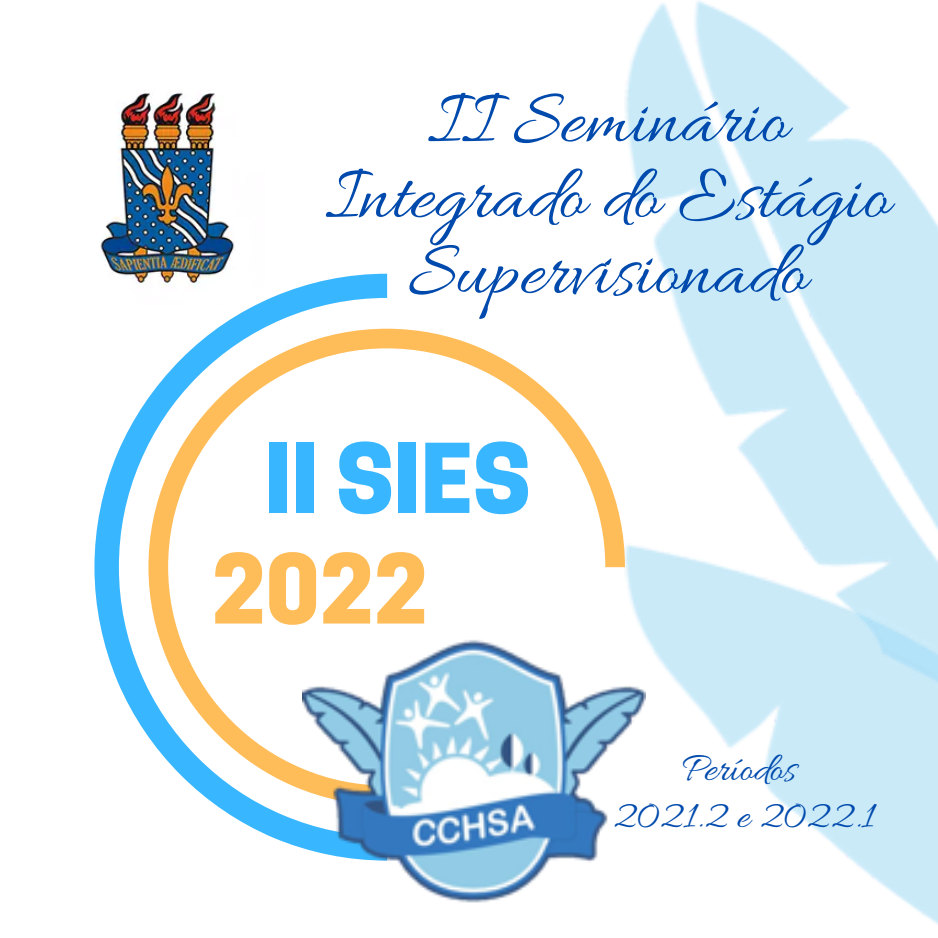
<style>
.page{position:relative;width:938px;height:938px;background:#fff}
.page>*{position:absolute;margin:0;border:0;box-sizing:border-box;transform-origin:0 0}
.t1{font:800 90px "Cooper Hewitt";color:#38b6ff}
.t2{font:800 90px "Cooper Hewitt";color:#ffbd59}
.t3{font:79px/75.8px "Allura";color:#004aad;text-align:center}
.t4{font:41.25px/47px "Allura";color:#004aad;text-align:center}
</style>
<div class="page">
<svg style="left:94px;top:274px;width:293px;height:574px"></svg>
<img style="left:625px;top:0;width:313px;height:925px">
<svg style="left:148px;top:329px;width:477px;height:476px"></svg>
<img style="left:302px;top:602px;width:343px;height:323px">
<img style="left:94px;top:90px;width:170px;height:215px">
<p class="t3" style="left:325px;top:88px;width:566px">II Seminário<br>Integrado do Estágio<br>Supervisionado</p>
<p class="t1" style="left:264px;top:445px;width:268px">II SIES</p>
<p class="t2" style="left:212px;top:556px;width:218px">2022</p>
<p class="t4" style="left:612px;top:748px;width:263px">Períodos<br>2021.2 e 2022.1</p>
</div>
